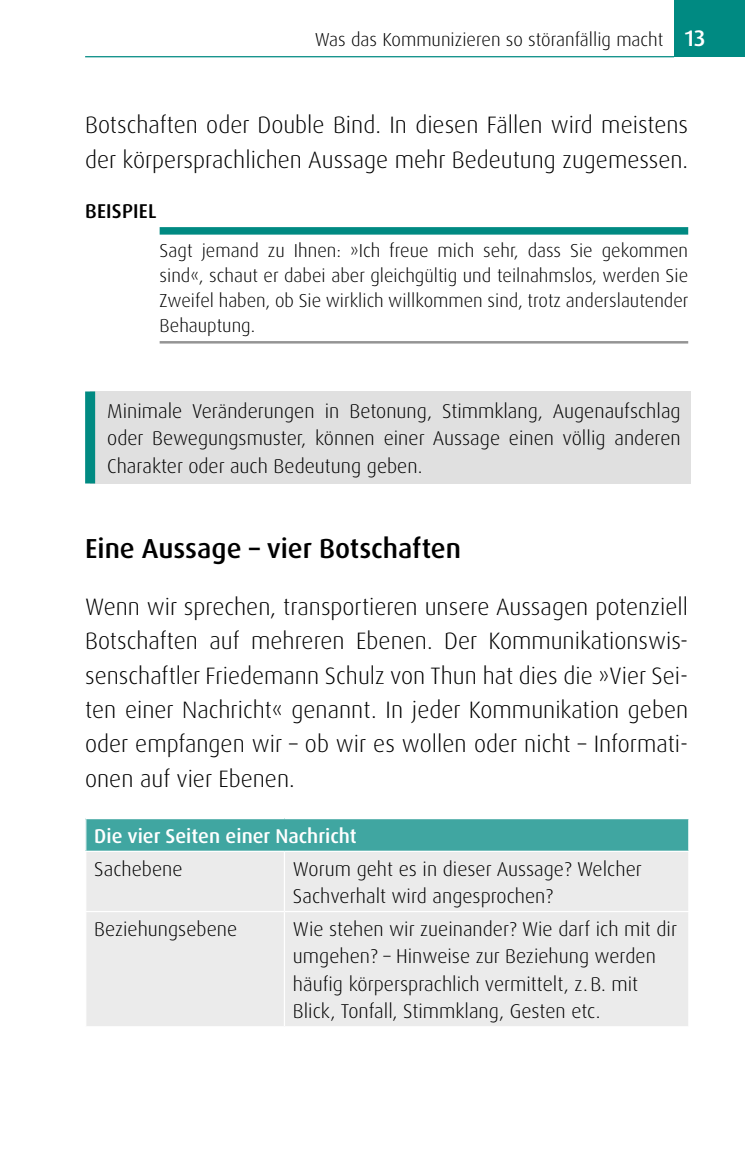
<style>
.page{position:relative;width:745px;height:1170px;background:#fff}
.page>*{position:absolute;margin:0;border:0;box-sizing:border-box;transform-origin:0 0}
.t1{font:500 27.5px "Dax OT";color:#000}
.t2{font:300 23.75px/34.5px "Dax OT";color:#000}
.t3{font:300 20px/27.5px "Dax OT";color:#000}
.t4{font:500 20px "Dax OT";color:#fff}
.t5{font:500 20px "Dax OT";letter-spacing:.01em;color:#000}
.t6{font:300 18.75px/25px "Dax OT";color:#000;text-align:justify}
.s1{font-weight:500;font-size:22.5px;color:#fff}
</style>
<div class="page">
<div style="left:673px;top:0;width:71px;height:57px;background:#008a82"></div>
<hr style="left:85px;top:56px;width:588px;height:1px;background:#008a82">
<div style="left:159px;top:227px;width:528px;height:7px;background:#008a82"></div>
<hr style="left:159px;top:341px;width:528px;height:2px;background:#949494">
<div style="left:90px;top:391px;width:600px;height:92px;background:#e0e0e0"></div>
<div style="left:85px;top:391px;width:10px;height:92px;background:#008a82"></div>
<div style="left:86px;top:818px;width:602px;height:33px;background:#40a6a1"></div>
<div style="left:86px;top:852px;width:601px;height:174px;background:#ebebeb"></div>
<hr style="left:283px;top:851px;width:2px;height:59px;background:#fff">
<hr style="left:85px;top:910px;width:199px;height:2px;background:#fff">
<hr style="left:284px;top:910px;width:405px;height:2px;background:#fff">
<hr style="left:283px;top:912px;width:2px;height:114px;background:#fff">
<hr style="left:85px;top:817px;width:199px;height:2px;background:#fff">
<hr style="left:284px;top:817px;width:405px;height:2px;background:#fff">
<hr style="left:687px;top:819px;width:2px;height:31px;background:#fff">
<hr style="left:85px;top:850px;width:199px;height:1px;background:#fff">
<hr style="left:284px;top:850px;width:405px;height:1px;background:#fff">
<p class="t6" style="left:314px;top:27px;width:392px">Was das Kommunizieren so störanfällig macht <span class="s1">13</span></p>
<p class="t2" style="left:85px;top:108px;width:604px">Botschaften oder Double Bind. In diesen Fällen wird meistens der körpersprachlichen Aussage mehr Bedeutung zugemessen.</p>
<p class="t5" style="left:85px;top:199px;width:73px">BEISPIEL</p>
<p class="t6" style="left:159px;top:238px;width:530px">Sagt jemand zu Ihnen: »Ich freue mich sehr, dass Sie gekommen sind«, schaut er dabei aber gleichgültig und teilnahmslos, werden Sie Zweifel haben, ob Sie wirklich willkommen sind, trotz anderslautender Behauptung.</p>
<p class="t3" style="left:107px;top:397px;width:574px;text-align:justify">Minimale Veränderungen in Betonung, Stimmklang, Augenaufschlag oder Bewegungsmuster, können einer Aussage einen völlig anderen Charakter oder auch Bedeutung geben.</p>
<p class="t1" style="left:85px;top:532px;width:377px">Eine Aussage – vier Botschaften</p>
<p class="t2" style="left:85px;top:589px;width:604px;text-align:justify">Wenn wir sprechen, transportieren unsere Aussagen potenziell Botschaften auf mehreren Ebenen. Der Kommunikationswis&shy;senschaftler Friedemann Schulz von Thun hat dies die »Vier Sei&shy;ten einer Nachricht« genannt. In jeder Kommunikation geben oder empfangen wir – ob wir es wollen oder nicht – Informati&shy;onen auf vier Ebenen.</p>
<p class="t4" style="left:94px;top:824px;width:264px">Die vier Seiten einer Nachricht</p>
<p class="t3" style="left:94px;top:854px;width:90px">Sachebene</p>
<p class="t3" style="left:293px;top:854px;width:350px">Worum geht es in dieser Aussage? Welcher<br>Sachverhalt wird angesprochen?</p>
<p class="t3" style="left:94px;top:915px;width:144px">Beziehungsebene</p>
<p class="t3" style="left:293px;top:915px;width:385px">Wie stehen wir zueinander? Wie darf ich mit dir umgehen? – Hinweise zur Beziehung werden häufig körpersprachlich vermittelt, z.B. mit Blick, Tonfall, Stimmklang, Gesten etc.</p>
</div>
